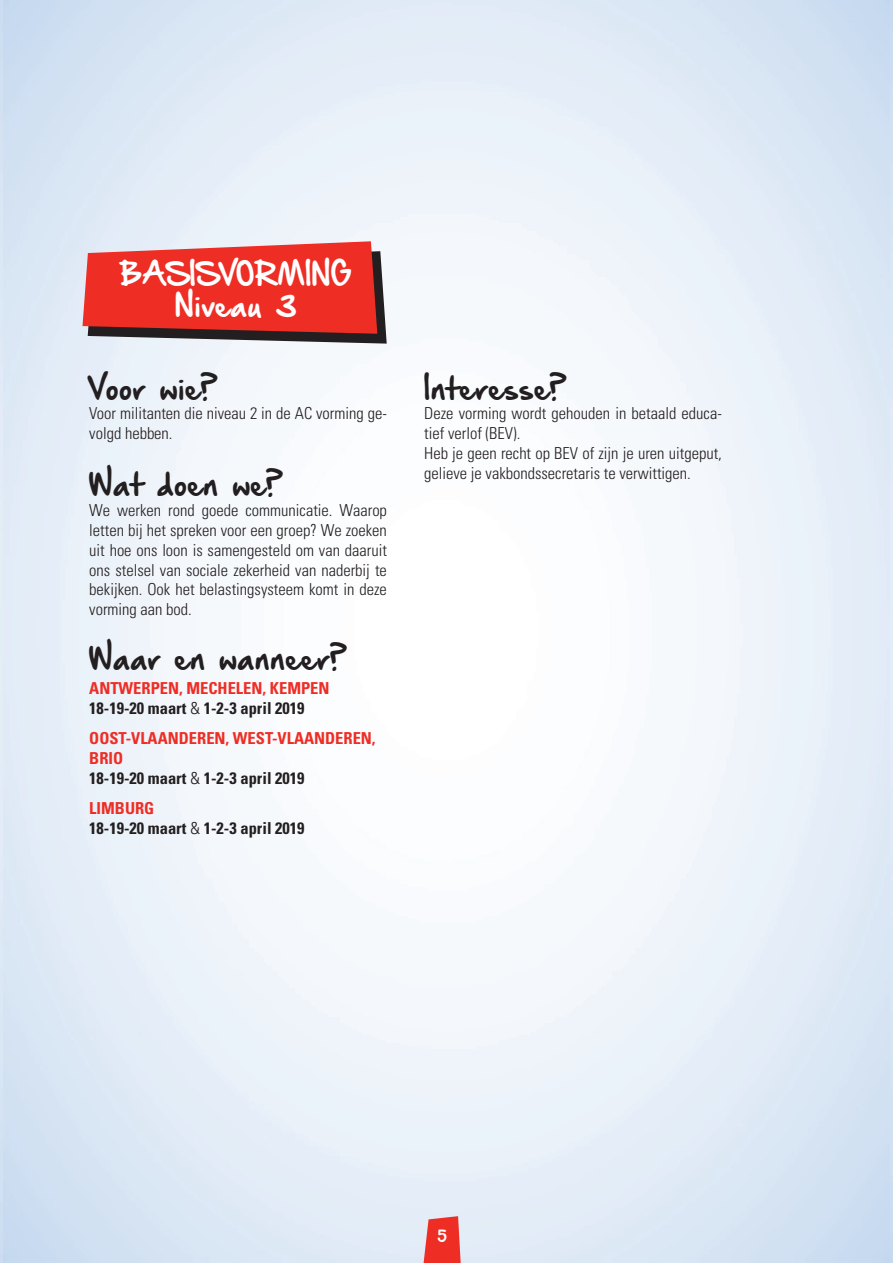
<style>
.page{position:relative;width:893px;height:1263px;background:#fff}
.page>*{position:absolute;margin:0;border:0;box-sizing:border-box;transform-origin:0 0}
.t1{font:27px "Hand Of Sean Demo";color:#231f20}
.t2{font:26.55px/30.5px "Hand Of Sean Demo";color:#fff;text-align:center}
.t3{font:300 condensed 16.5px/19.8px "Univers LT Std";color:#231f20}
.t4{font:700 condensed 16.5px/19.8px "Univers LT Std";color:#231f20}
.t5{font:700 condensed 16.5px/19.8px "Univers LT Std";color:#ee2e25}
.t6{font:13.5px "Hand Of Sean Demo";color:#fff}
.s1{color:#ee2e25}
.s2{font-weight:300}
.s3{color:#231f20}
.s4{font-weight:300;color:#231f20}
</style>
<div class="page">
<svg style="left:82px;top:241px;width:305px;height:103px;background:#d6443e"></svg>
<svg style="left:423px;top:1216px;width:38px;height:47px;background:#ec4c46"></svg>
<h2 class="t2" style="left:121px;top:262px;width:232px">BASISVORMING<br>Niveau 3</h2>
<h1 class="t1" style="left:89px;top:374px;width:130px">Voor wie?</h1>
<p class="t3" style="left:89px;top:404px;width:299px">Voor militanten die niveau 2 in de AC vorming ge&shy;volgd hebben.</p>
<h1 class="t1" style="left:89px;top:471px;width:196px">Wat doen we?</h1>
<p class="t3" style="left:89px;top:501px;width:299px;text-align:justify">We werken rond goede communicatie. Waarop letten bij het spreken voor een groep? We zoeken uit hoe ons loon is samengesteld om van daaruit ons stelsel van sociale zekerheid van naderbij te bekijken. Ook het belastingsysteem komt in deze vorming aan bod.</p>
<h1 class="t1" style="left:89px;top:645px;width:259px">Waar en wanneer?</h1>
<p class="t4" style="left:89px;top:678px;width:242px"><span class="s1">ANTWERPEN, MECHELEN, KEMPEN<br></span>18-19-20 maart <span class="s2">&amp;</span> 1-2-3 april 2019</p>
<p class="t5" style="left:89px;top:728px;width:288px">OOST-VLAANDEREN, WEST-VLAANDEREN,<br>BRIO<br><span class="s3">18-19-20 maart</span> <span class="s4">&amp;</span> <span class="s3">1-2-3 april 2019</span></p>
<p class="t4" style="left:89px;top:798px;width:217px"><span class="s1">LIMBURG<br></span>18-19-20 maart <span class="s2">&amp;</span> 1-2-3 april 2019</p>
<h1 class="t1" style="left:424px;top:374px;width:144px">Interesse?</h1>
<p class="t3" style="left:424px;top:404px;width:299px">Deze vorming wordt gehouden in betaald educa&shy;tief verlof (BEV).<br>Heb je geen recht op BEV of zijn je uren uitgeput, gelieve je vakbondssecretaris te verwittigen.</p>
<p class="t6" style="left:437px;top:1230px;width:11px">5</p>
</div>
